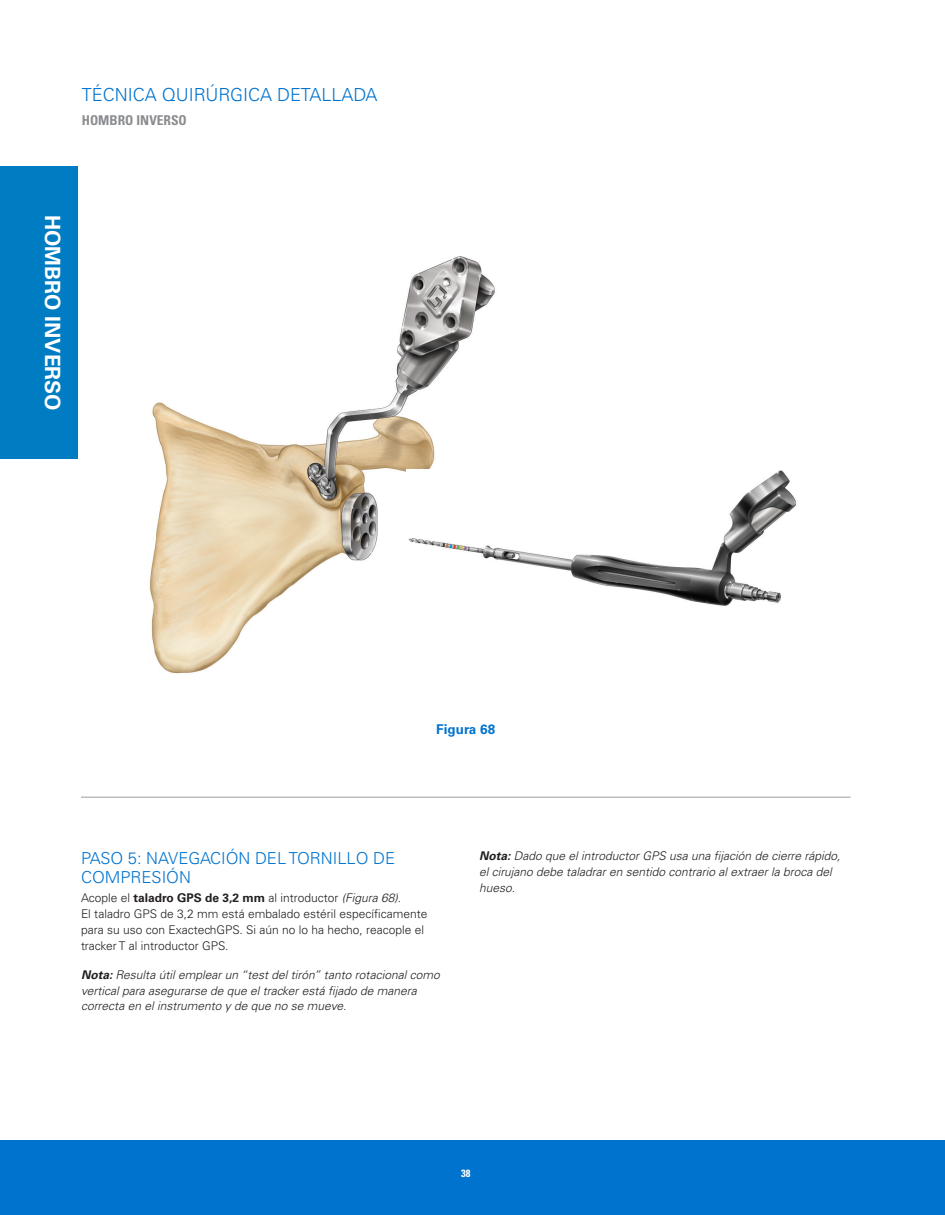
<style>
.page{position:relative;width:945px;height:1215px;background:#fff}
.page>*{position:absolute;margin:0;border:0;box-sizing:border-box;transform-origin:0 0}
.t1{font:700 21px "Univers LT Std";color:#fff}
.t2{font:300 18px "Univers LT Std";color:#0073ce}
.t3{font:300 16.5px/19.8px "Univers LT Std";color:#0073ce}
.t4{font:700 condensed 13.5px "Univers LT Std";color:#8a8c8f}
.t5{font:700 13.5px "Univers LT Std";color:#0073ce}
.t6{font:italic 300 12px/15.8px "Univers LT Std";color:#231f20}
.t7{font:300 12px/15.8px "Univers LT Std";color:#231f20}
.t8{font:700 condensed 10.5px "Univers LT Std";color:#fff}
.s1{font-weight:700}
.s2{font-style:italic}
</style>
<div class="page">
<div style="left:0;top:1141px;width:945px;height:74px;background:#0073ce"></div>
<hr style="left:81px;top:796px;width:769px;height:2px;background:#bcbdc0">
<div style="left:0;top:166px;width:77px;height:293px;background:#007cc2"></div>
<img style="left:150px;top:256px;width:345px;height:418px">
<img style="left:406px;top:469px;width:390px;height:138px">
<h2 class="t2" style="left:82px;top:84px;width:297px">TÉCNICA QUIRÚRGICA DETALLADA</h2>
<p class="t4" style="left:82px;top:112px;width:107px">HOMBRO INVERSO</p>
<h1 class="t1" style="left:65px;top:215px;width:197px;rotate:90deg">HOMBRO INVERSO</h1>
<p class="t5" style="left:436px;top:722px;width:61px">Figura 68</p>
<h3 class="t3" style="left:81px;top:848px;width:316px">PASO 5: NAVEGACIÓN DEL TORNILLO DE<br>COMPRESIÓN</h3>
<p class="t7" style="left:81px;top:890px;width:348px">Acople el <span class="s1">taladro GPS de 3,2 mm</span> al introductor <span class="s2">(Figura 68)</span>.<br>El taladro GPS de 3,2 mm está embalado estéril específicamente para su uso con ExactechGPS. Si aún no lo ha hecho, reacople el tracker T al introductor GPS.</p>
<p class="t6" style="left:81px;top:967px;width:360px"><span class="s1">Nota:</span> Resulta útil emplear un “test del tirón” tanto rotacional como vertical para asegurarse de que el tracker está fijado de manera correcta en el instrumento y de que no se mueve.</p>
<p class="t6" style="left:479px;top:848px;width:363px"><span class="s1">Nota:</span> Dado que el introductor GPS usa una fijación de cierre rápido, el cirujano debe taladrar en sentido contrario al extraer la broca del hueso.</p>
<p class="t8" style="left:461px;top:1166px;width:11px">38</p>
</div>
